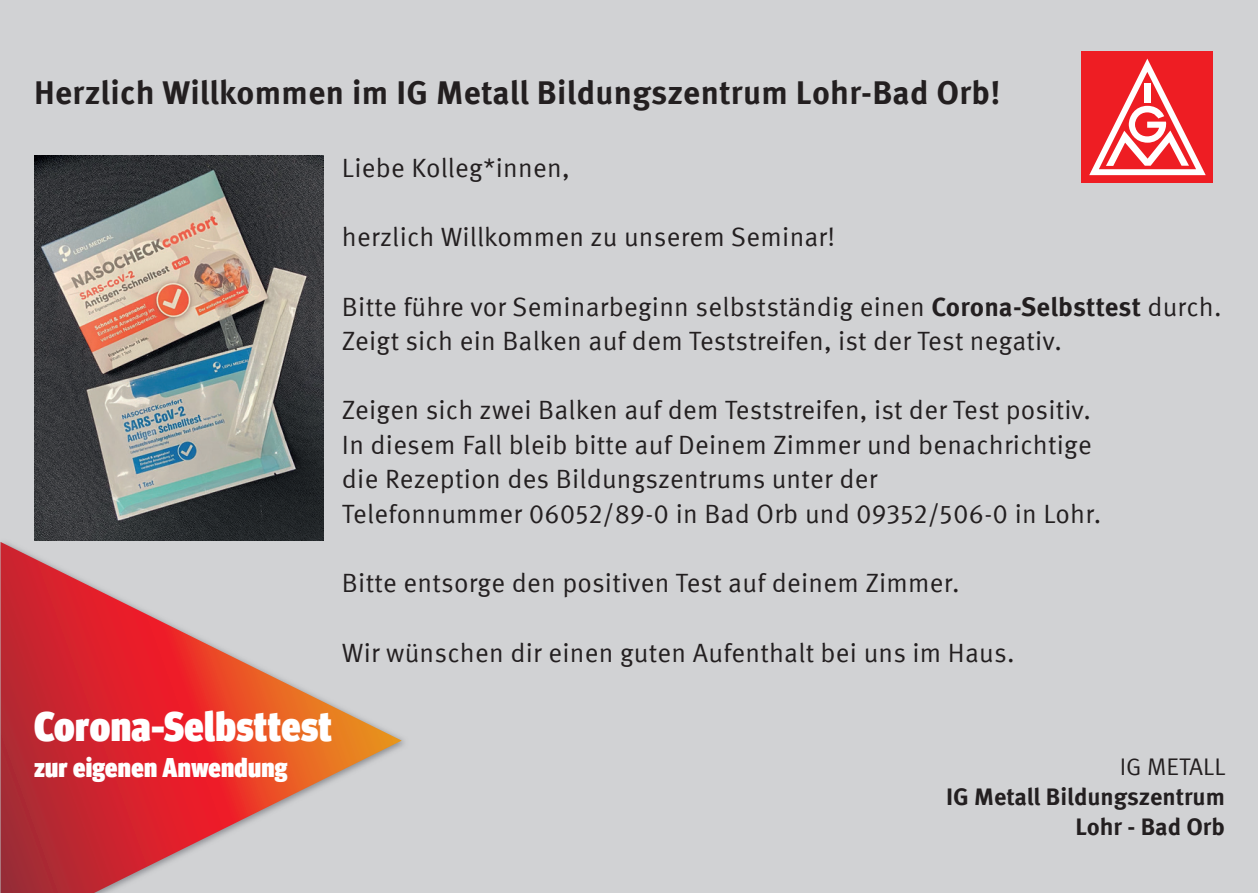
<style>
.page{position:relative;width:1259px;height:893px;background:#fff}
.page>*{position:absolute;margin:0;border:0;box-sizing:border-box;transform-origin:0 0}
.t1{font:900 condensed 42px "Meta Head IGM";letter-spacing:.01em;color:#fff}
.t2{font:700 33px "Meta IGM";letter-spacing:.01em;color:#231f20}
.t3{font:900 condensed 27px "Meta Head IGM";letter-spacing:.01em;color:#fff}
.t4{font:26.4px/34.5px "Meta IGM";letter-spacing:.01em;color:#231f20}
.t5{font:700 24px/30px "Meta IGM";color:#231f20;text-align:right}
.t6{font:24px "Meta IGM";color:#231f20}
.s1{font-weight:700}
</style>
<div class="page">
<div style="left:0;top:0;width:1257px;height:893px;background:#d1d2d4"></div>
<svg style="left:1px;top:542px;width:401px;height:351px"></svg>
<div style="left:1081px;top:51px;width:132px;height:132px;background:#ee1d23"></div>
<svg style="left:1089px;top:58px;width:117px;height:118px"></svg>
<img style="left:34px;top:155px;width:289px;height:386px">
<p class="t2" style="left:34px;top:67px;width:968px">Herzlich Willkommen im IG Metall Bildungszentrum Lohr-Bad Orb!</p>
<p class="t4" style="left:342px;top:149px;width:229px">Liebe Kolleg*innen,</p>
<p class="t4" style="left:342px;top:218px;width:494px">herzlich Willkommen zu unserem Seminar!</p>
<p class="t4" style="left:342px;top:287px;width:881px">Bitte führe vor Seminarbeginn selbstständig einen <span class="s1">Corona-Selbsttest</span> durch.<br>Zeigt sich ein Balken auf dem Teststreifen, ist der Test negativ.</p>
<p class="t4" style="left:342px;top:391px;width:761px">Zeigen sich zwei Balken auf dem Teststreifen, ist der Test positiv.<br>In diesem Fall bleib bitte auf Deinem Zimmer und benachrichtige die Rezeption des Bildungszentrums unter der<br>Telefonnummer 06052/89-0 in Bad Orb und 09352/506-0 in Lohr.</p>
<p class="t4" style="left:342px;top:563px;width:619px">Bitte entsorge den positiven Test auf deinem Zimmer.</p>
<p class="t4" style="left:342px;top:634px;width:674px">Wir wünschen dir einen guten Aufenthalt bei uns im Haus.</p>
<h1 class="t1" style="left:34px;top:693px;width:299px">Corona-Selbsttest</h1>
<p class="t3" style="left:34px;top:746px;width:255px">zur eigenen Anwendung</p>
<p class="t6" style="left:1119px;top:749px;width:107px">IG METALL</p>
<p class="t5" style="left:946px;top:780px;width:280px">IG Metall Bildungszentrum<br>Lohr - Bad Orb</p>
</div>
